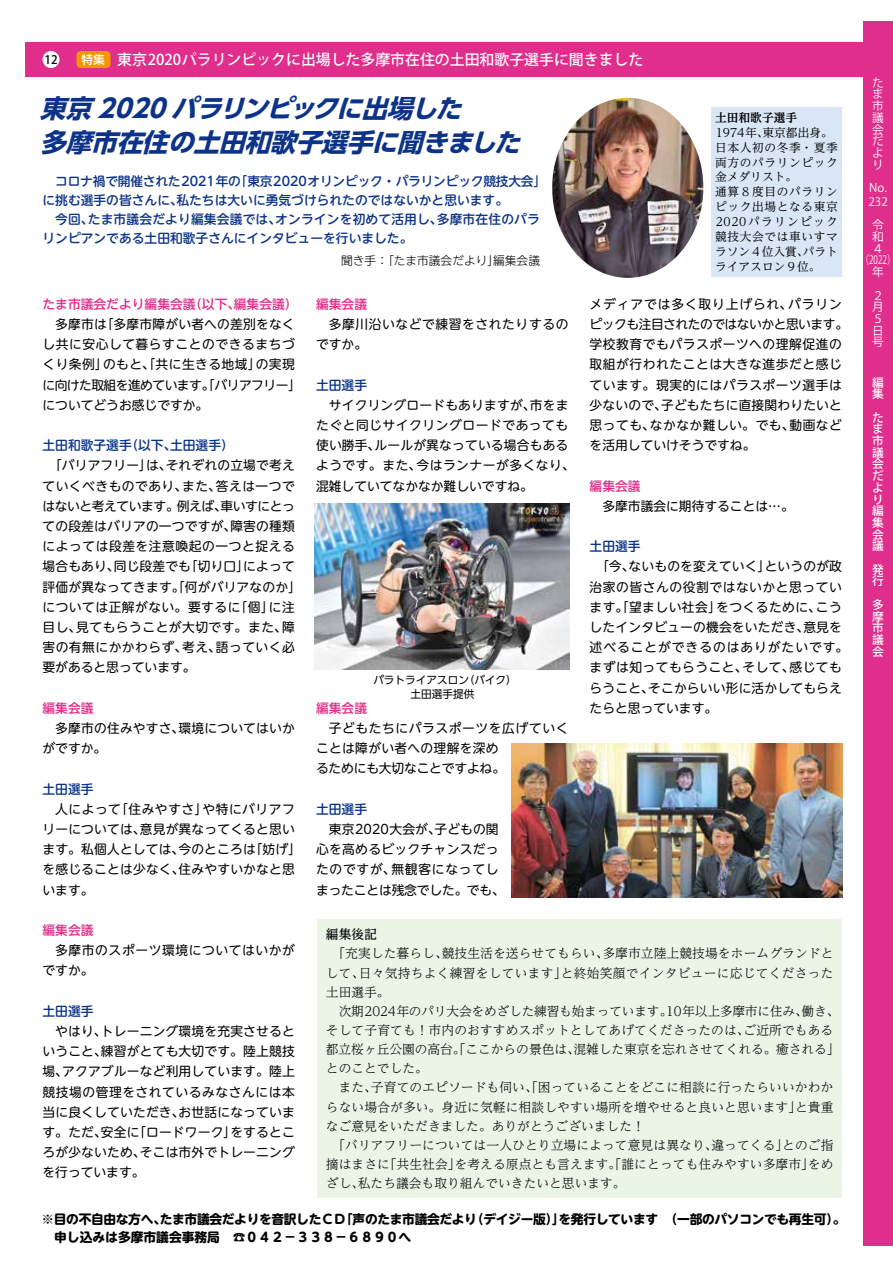
<style>
.page{position:relative;width:893px;height:1263px;background:#fff}
.page>*{position:absolute;margin:0;border:0;box-sizing:border-box;transform-origin:0 0}
.t1{font:italic 700 25.5px/34px "UD Shin Go Pro";color:#0c3388}
.t2{font:500 14.85px "Koz Go Pro";color:#fff}
.t3{font:12.75px/20.2px "UD Shin M Go Pro";letter-spacing:.015em;color:#000}
.t4{font:300 12.75px/19.2px "UD Reimin Pro";letter-spacing:.005em;color:#000}
.t5{font:12.75px/20.2px "UD Shin M Go Pro";letter-spacing:.045em;color:#000}
.t6{font:500 12.75px/19.2px "UD Shin M Go Pro";color:#0c3388}
.t7{font:12.75px/20.2px "UD Shin M Go Pro";letter-spacing:.035em;color:#000}
.t8{font:700 12.75px/18.1px "UD Shin M Go Pro";letter-spacing:-.025em;color:#000}
.t9{font:500 12.75px "UD Shin M Go Pro";color:#df2e8b}
.t10{font:500 12.75px "UD Reimin Pro";color:#000}
.t11{font:11.7px/14.9px "UD Reimin Pro";letter-spacing:.05em;color:#000}
.t12{font:11.7px/11.7px "Koz Go Pro";color:#fff}
.t13{font:500 11.7px/11.7px "Koz Go Pro";color:#fff}
.t14{font:300 11.7px "UD Shin M Go Pro";color:#000}
.t15{font:700 11.7px "UD Reimin Pro";color:#000}
.t16{font:500 11.7px "Koz Go Pro";color:#000}
.t17{font:10.65px/13.8px "UD Shin Go Pro";color:#000;text-align:center}
.s1{font-family:"UD Shin Go Pro";font-size:11.7px}
</style>
<div class="page">
<div style="left:863px;top:21px;width:30px;height:1225px;background:#df2e8b"></div>
<div style="left:26px;top:43px;width:837px;height:34px;background:#df2e8b"></div>
<div style="left:77px;top:51px;width:34px;height:17px;background:#f39700;border-radius:4px"></div>
<div style="left:43px;top:51px;width:17px;height:17px;background:#fff;border-radius:50%"></div>
<img style="left:552px;top:98px;width:151px;height:180px">
<div style="left:711px;top:107px;width:131px;height:169px;background:#d8e6f6"></div>
<img style="left:511px;top:744px;width:331px;height:154px">
<img style="left:315px;top:504px;width:255px;height:166px">
<div style="left:317px;top:919px;width:525px;height:279px;background:#ebf5e5"></div>
<p class="t16" style="left:44px;top:52px;width:15px">12</p>
<p class="t2" style="left:81px;top:50px;width:563px"><span class="s1">特集</span> 東京2020パラリンピックに出場した多摩市在住の土田和歌子選手に聞きました</p>
<h1 class="t1" style="left:40px;top:91px;width:492px">東京 2020 パラリンピックに出場した<br>多摩市在住の土田和歌子選手に聞きました</h1>
<p class="t6" style="left:43px;top:170px;width:505px">　コロナ禍で開催された2021年の「東京2020オリンピック・パラリンピック競技大会」に挑む選手の皆さんに、私たちは大いに勇気づけられたのではないかと思います。<br>　今回、たま市議会だより編集会議では、オンラインを初めて活用し、多摩市在住のパラリンピアンである土田和歌子さんにインタビューを行いました。</p>
<p class="t14" style="left:341px;top:252px;width:200px">聞き手：「たま市議会だより」編集会議</p>
<p class="t15" style="left:715px;top:108px;width:83px">土田和歌子選手</p>
<p class="t11" style="left:715px;top:125px;width:124px">1974年、東京都出身。日本人初の冬季・夏季両方のパラリンピック金メダリスト。<br>通算８度目のパラリンピック出場となる東京<br>2020パラリンピック競技大会では車いすマラソン４位入賞、パラトライアスロン９位。</p>
<p class="t9" style="left:43px;top:294px;width:257px">たま市議会だより編集会議（以下、編集会議）</p>
<p class="t3" style="left:43px;top:313px;width:260px">　多摩市は「多摩市障がい者への差別をなくし共に安心して暮らすことのできるまちづくり条例」のもと、「共に生きる地域」の実現に向けた取組を進めています。「バリアフリー」についてどうお感じですか。</p>
<p class="t6" style="left:43px;top:435px;width:193px">土田和歌子選手（以下、土田選手）</p>
<p class="t3" style="left:43px;top:455px;width:260px">　「バリアフリー」は、それぞれの立場で考えていくべきものであり、また、答えは一つではないと考えています。例えば、車いすにとっての段差はバリアの一つですが、障害の種類によっては段差を注意喚起の一つと捉える場合もあり、同じ段差でも「切り口」によって評価が異なってきます。「何がバリアなのか」については正解がない。要するに「個」に注目し、見てもらうことが大切です。また、障害の有無にかかわらず、考え、語っていく必要があると思っています。</p>
<p class="t9" style="left:43px;top:698px;width:53px">編集会議</p>
<p class="t3" style="left:43px;top:717px;width:254px">　多摩市の住みやすさ、環境についてはいかがですか。</p>
<p class="t6" style="left:43px;top:778px;width:53px">土田選手</p>
<p class="t3" style="left:43px;top:798px;width:260px">　人によって「住みやすさ」や特にバリアフリーについては、意見が異なってくると思います。私個人としては、今のところは「妨げ」を感じることは少なく、住みやすいかなと思います。</p>
<p class="t9" style="left:43px;top:920px;width:53px">編集会議</p>
<p class="t5" style="left:43px;top:939px;width:254px">　多摩市のスポーツ環境についてはいかがですか。</p>
<p class="t6" style="left:43px;top:1001px;width:53px">土田選手</p>
<p class="t3" style="left:43px;top:1020px;width:254px;text-align:justify">　やはり、トレーニング環境を充実させるということ、練習がとても大切です。陸上競技場、アクアブルーなど利用しています。陸上競技場の管理をされているみなさんには本当に良くしていただき、お世話になっています。ただ、安全に「ロードワーク」をするところが少ないため、そこは市外でトレーニングを行っています。</p>
<p class="t9" style="left:316px;top:294px;width:53px">編集会議</p>
<p class="t5" style="left:316px;top:313px;width:254px">　多摩川沿いなどで練習をされたりするのですか。</p>
<p class="t6" style="left:316px;top:374px;width:53px">土田選手</p>
<p class="t3" style="left:316px;top:394px;width:260px">　サイクリングロードもありますが、市をまたぐと同じサイクリングロードであっても使い勝手、ルールが異なっている場合もあるようです。また、今はランナーが多くなり、混雑していてなかなか難しいですね。</p>
<p class="t17" style="left:373px;top:673px;width:145px">パラトライアスロン（バイク）土田選手提供</p>
<p class="t9" style="left:316px;top:697px;width:53px">編集会議</p>
<p class="t3" style="left:316px;top:717px;width:254px">　子どもたちにパラスポーツを広げていくことは障がい者への理解を深め<br>るためにも大切なことですよね。</p>
<p class="t6" style="left:316px;top:799px;width:53px">土田選手</p>
<p class="t3" style="left:316px;top:818px;width:190px">　東京2020大会が、子どもの関心を高めるビックチャンスだったのですが、無観客になってしまったことは残念でした。でも、</p>
<p class="t5" style="left:590px;top:293px;width:260px">メディアでは多く取り上げられ、パラリンピックも注目されたのではないかと思います。学校教育でもパラスポーツへの理解促進の取組が行われたことは大きな進歩だと感じています。現実的にはパラスポーツ選手は少ないので、子どもたちに直接関わりたいと思っても、なかなか難しい。でも、動画などを活用していけそうですね。</p>
<p class="t9" style="left:590px;top:475px;width:53px">編集会議</p>
<p class="t3" style="left:590px;top:495px;width:206px">　多摩市議会に期待することは…。</p>
<p class="t6" style="left:590px;top:536px;width:53px">土田選手</p>
<p class="t7" style="left:590px;top:556px;width:260px">　「今、ないものを変えていく」というのが政治家の皆さんの役割ではないかと思っています。「望ましい社会」をつくるために、こうしたインタビューの機会をいただき、意見を述べることができるのはありがたいです。まずは知ってもらうこと、そして、感じてもらうこと、そこからいい形に活かしてもらえたらと思っています。</p>
<p class="t10" style="left:326px;top:924px;width:53px">編集後記</p>
<p class="t4" style="left:326px;top:943px;width:515px">　「充実した暮らし、競技生活を送らせてもらい、多摩市立陸上競技場をホームグランドとして、日々気持ちよく練習をしています」と終始笑顔でインタビューに応じてくださった土田選手。<br>　次期2024年のパリ大会をめざした練習も始まっています。10年以上多摩市に住み、働き、そして子育ても！市内のおすすめスポットとしてあげてくださったのは、ご近所でもある都立桜ヶ丘公園の高台。「ここからの景色は、混雑した東京を忘れさせてくれる。癒される」とのことでした。<br>　また、子育てのエピソードも伺い、「困っていることをどこに相談に行ったらいいかわからない場合が多い。身近に気軽に相談しやすい場所を増やせると良いと思います」と貴重なご意見をいただきました。ありがとうございました！<br>　「バリアフリーについては一人ひとり立場によって意見は異なり、違ってくる」とのご指摘はまさに「共生社会」を考える原点とも言えます。「誰にとっても住みやすい多摩市」をめざし、私たち議会も取り組んでいきたいと思います。</p>
<p class="t8" style="left:41px;top:1210px;width:806px">※目の不自由な方へ、たま市議会だよりを音訳したＣＤ「声のたま市議会だより（デイジー版）」を発行しています　（一部のパソコンでも再生可）。　申し込みは多摩市議会事務局　☎０４２−３３８−６８９０へ</p>
<p class="t12" style="left:872px;top:77px;width:13px;text-align:justify">たま市議会だより</p>
<p class="t12" style="left:868px;top:181px;width:21px;line-height:14.1px">No.<br>232</p>
<p class="t12" style="left:861px;top:220px;width:36px;text-align:center">令<br>和<br>４（2022）年</p>
<p class="t12" style="left:872px;top:290px;width:13px">２月<br>５日号</p>
<p class="t13" style="left:872px;top:377px;width:13px">編集</p>
<p class="t13" style="left:872px;top:412px;width:13px">たま市議会だより編集会議</p>
<p class="t13" style="left:872px;top:564px;width:13px">発行</p>
<p class="t13" style="left:872px;top:599px;width:13px;text-align:justify">多摩市議会</p>
</div>
